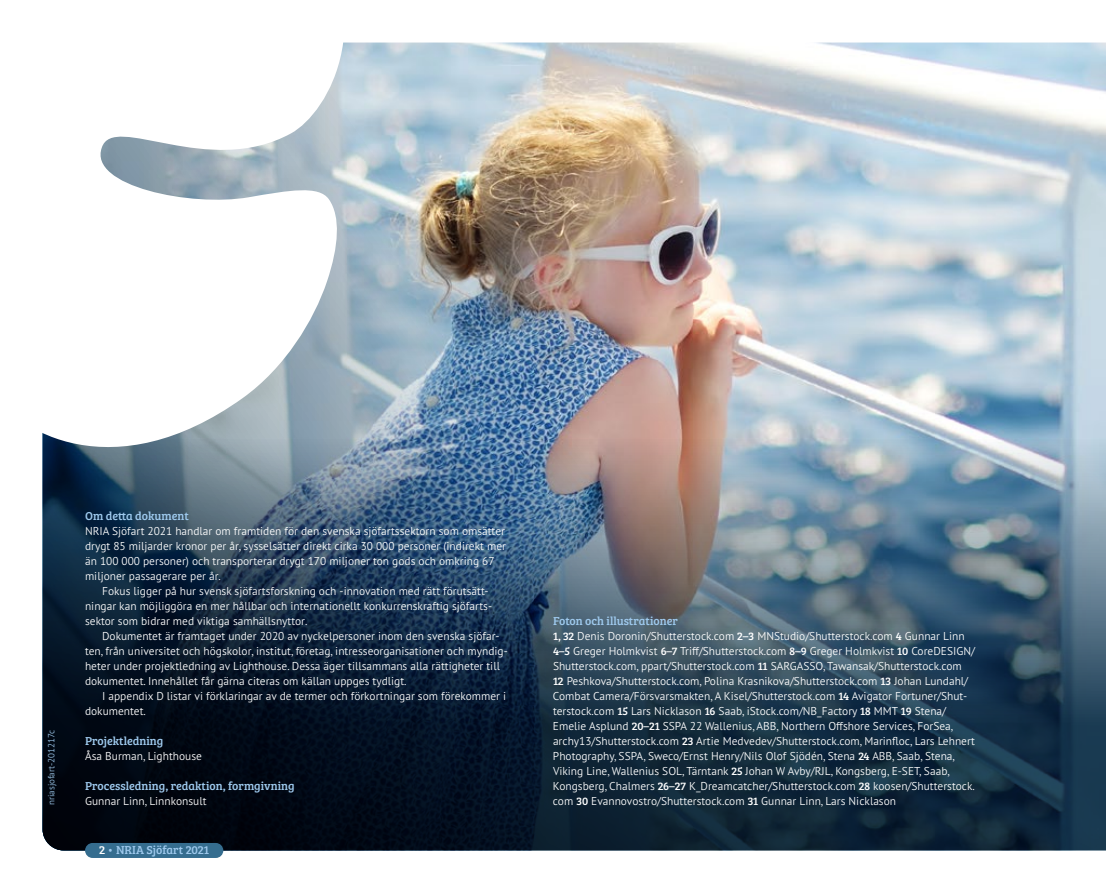
<style>
.page{position:relative;width:1106px;height:893px;background:#fff}
.page>*{position:absolute;margin:0;border:0;box-sizing:border-box;transform-origin:0 0}
.t1{font:11.85px "Bree Serif";color:#9ec9ed}
.t2{font:300 11.4px/15px "PT Sans Pro";color:#fff}
.t3{font:300 9px "PT Sans Pro";color:#9ec9ed}
.s1{color:#fff}
.s2{font-family:"Bree Serif";font-weight:400}
</style>
<div class="page">
<img style="left:388px;top:43px;width:718px;height:395px">
<img style="left:43px;top:438px;width:1063px;height:412px">
<svg style="left:42px;top:42px;width:346px;height:449px"></svg>
<div style="left:85px;top:843px;width:138px;height:15px;background:#356d8f;border-radius:8px"></div>
<p class="t3" style="left:46px;top:805px;width:77px;rotate:-90deg">nriasjofart-201217c</p>
<p class="t1" style="left:85px;top:507px;width:105px">Om detta dokument</p>
<p class="t2" style="left:85px;top:523px;width:421px">NRIA Sjöfart 2021 handlar om framtiden för den svenska sjöfartssektorn som omsätter</p>
<p class="t2" style="left:85px;top:538px;width:422px">drygt 85 miljarder kronor per år, sysselsätter direkt cirka 30 000 personer (indirekt mer</p>
<p class="t2" style="left:85px;top:553px;width:411px">än 100 000 personer) och transporterar drygt 170 miljoner ton gods och omkring 67</p>
<p class="t2" style="left:85px;top:568px;width:137px">miljoner passagerare per år.</p>
<p class="t2" style="left:102px;top:583px;width:386px">Fokus ligger på hur svensk sjöfartsforskning och -innovation med rätt förutsätt-</p>
<p class="t2" style="left:85px;top:598px;width:407px">ningar kan möjliggöra en mer hållbar och internationellt konkurrenskraftig sjöfarts-</p>
<p class="t2" style="left:85px;top:613px;width:224px">sektor som bidrar med viktiga samhällsnyttor.</p>
<p class="t2" style="left:102px;top:628px;width:399px">Dokumentet är framtaget under 2020 av nyckelpersoner inom den svenska sjöfar-</p>
<p class="t2" style="left:85px;top:643px;width:424px">ten, från universitet och högskolor, institut, företag, intresseorganisationer och myndig-</p>
<p class="t2" style="left:85px;top:658px;width:416px">heter under projektledning av Lighthouse. Dessa äger tillsammans alla rättigheter till</p>
<p class="t2" style="left:85px;top:673px;width:323px">dokumentet. Innehållet får gärna citeras om källan uppges tydligt.</p>
<p class="t2" style="left:102px;top:688px;width:406px">I appendix D listar vi förklaringar av de termer och förkortningar som förekommer i</p>
<p class="t2" style="left:85px;top:703px;width:62px">dokumentet.</p>
<p class="t1" style="left:85px;top:732px;width:80px">Projektledning</p>
<p class="t2" style="left:85px;top:748px;width:118px">Åsa Burman, Lighthouse</p>
<p class="t1" style="left:85px;top:777px;width:211px">Processledning, redaktion, formgivning</p>
<p class="t2" style="left:85px;top:793px;width:123px">Gunnar Linn, Linnkonsult</p>
<p class="t1" style="left:99px;top:841px;width:111px"><span class="s1">2</span> • NRIA Sjöfart 2021</p>
<p class="t1" style="left:553px;top:612px;width:126px">Foton och illustrationer</p>
<p class="t2" style="left:553px;top:628px;width:423px"><span class="s2">1, 32</span> Denis Doronin/Shutterstock.com <span class="s2">2–3</span> MNStudio/Shutterstock.com <span class="s2">4</span> Gunnar Linn <span class="s2">4–5</span> Greger Holmkvist <span class="s2">6–7</span> Triff/Shutterstock.com <span class="s2">8–9</span> Greger Holmkvist <span class="s2">10</span> CoreDESIGN/ Shutterstock.com, ppart/Shutterstock.com <span class="s2">11</span> SARGASSO, Tawansak/Shutterstock.com <span class="s2">12</span> Peshkova/Shutterstock.com, Polina Krasnikova/Shutterstock.com <span class="s2">13</span> Johan Lundahl/ Combat Camera/Försvarsmakten, A Kisel/Shutterstock.com <span class="s2">14</span> Avigator Fortuner/Shut&shy;terstock.com <span class="s2">15</span> Lars Nicklason <span class="s2">16</span> Saab, iStock.com/NB_Factory <span class="s2">18</span> MMT <span class="s2">19</span> Stena/ Emelie Asplund <span class="s2">20–21</span> SSPA 22 Wallenius, ABB, Northern Offshore Services, ForSea, archy13/Shutterstock.com <span class="s2">23</span> Artie Medvedev/Shutterstock.com, Marinfloc, Lars Lehnert Photography, SSPA, Sweco/Ernst Henry/Nils Olof Sjödén, Stena <span class="s2">24</span> ABB, Saab, Stena, Viking Line, Wallenius SOL, Tärntank <span class="s2">25</span> Johan W Avby/RJL, Kongsberg, E-SET, Saab, Kongsberg, Chalmers <span class="s2">26–27</span> K_Dreamcatcher/Shutterstock.com <span class="s2">28</span> koosen/Shutterstock.</p>
<p class="t2" style="left:553px;top:793px;width:344px">com <span class="s2">30</span> Evannovostro/Shutterstock.com <span class="s2">31</span> Gunnar Linn, Lars Nicklason</p>
</div>
